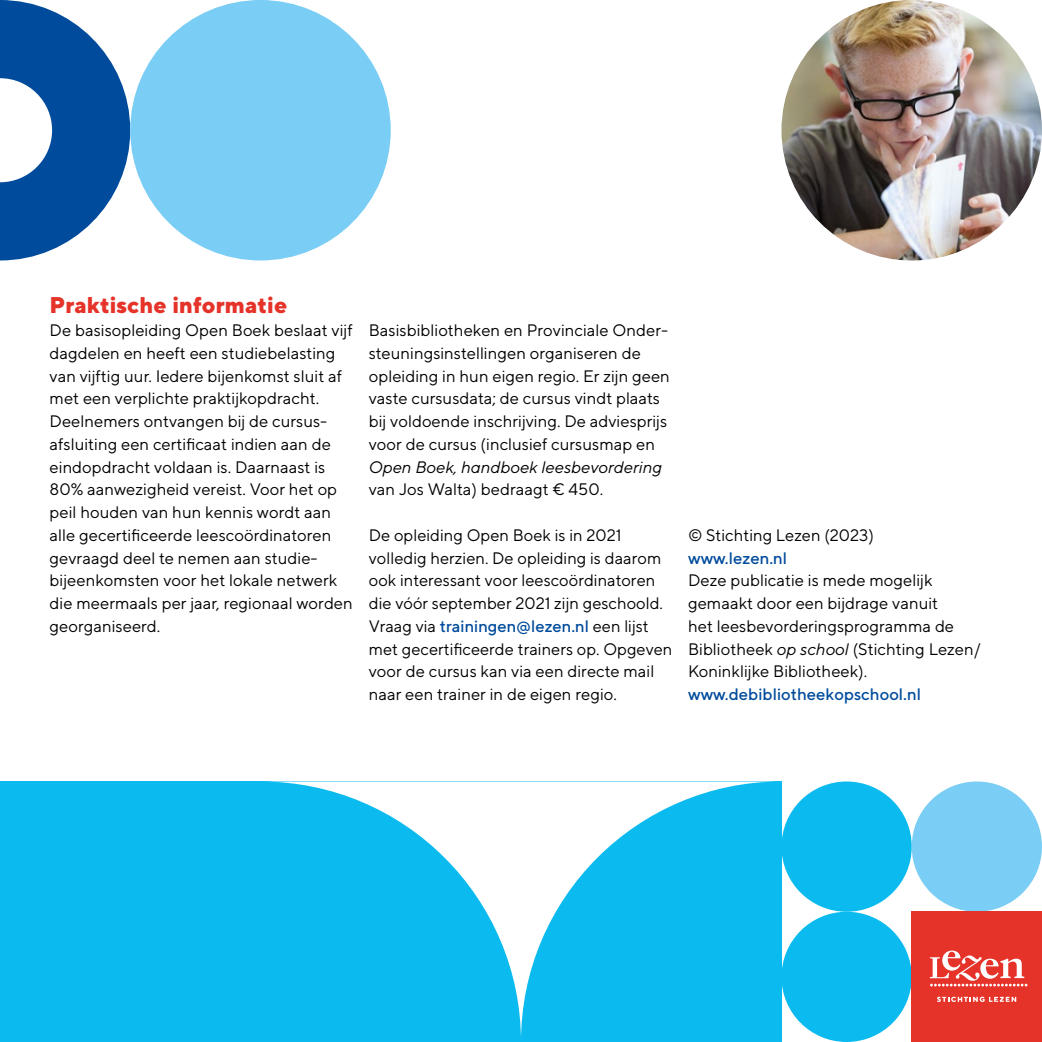
<style>
.page{position:relative;width:1042px;height:1042px;background:#fff}
.page>*{position:absolute;margin:0;border:0;box-sizing:border-box;transform-origin:0 0}
.Tussenkopje{font:800 22.75px "TT Norms";color:#e63329}
.Body{font:16.62px/22.8px "TT Norms";color:#000}
.Body-2{font:500 16.62px "TT Norms";color:#004b9c}
.s1{font-style:italic}
.s2{font-weight:500;color:#004b9c}
</style>
<div class="page">
<div style="left:0;top:781px;width:781px;height:261px;background:#0bbbef"></div>
<svg style="left:266px;top:781px;width:510px;height:256px"></svg>
<div style="left:781px;top:912px;width:131px;height:130px;background:#0bbbef;border-radius:50%"></div>
<div style="left:781px;top:781px;width:131px;height:131px;background:#0bbbef;border-radius:50%"></div>
<div style="left:912px;top:781px;width:130px;height:131px;background:#7acdf4;border-radius:50%"></div>
<div style="left:912px;top:912px;width:130px;height:130px;background:#e63329"></div>
<svg style="left:929px;top:950px;width:98px;height:36px"></svg>
<svg style="left:937px;top:996px;width:79px;height:6px"></svg>
<svg style="left:0;top:0;width:130px;height:260px"></svg>
<img style="left:781px;top:0;width:261px;height:260px;border-radius:130px">
<div style="left:130px;top:0;width:261px;height:260px;background:#7acdf4;border-radius:50%"></div>
<p class="Tussenkopje" style="left:50px;top:291px;width:239px">Praktische informatie</p>
<p class="Body" style="left:50px;top:318px;width:305px">De basisopleiding Open Boek beslaat vijf dagdelen en heeft een studiebelasting van vijftig uur. Iedere bijenkomst sluit af met een verplichte praktijkopdracht.<br>Deelnemers ontvangen bij de cursus&shy;afsluiting een certificaat indien aan de eindopdracht voldaan is. Daarnaast is 80% aanwezigheid vereist. Voor het op peil houden van hun kennis wordt aan alle gecertificeerde leescoördinatoren gevraagd deel te nemen aan studie&shy;bijeenkomsten voor het lokale netwerk die meermaals per jaar, regionaal worden georganiseerd.</p>
<p class="Body" style="left:369px;top:318px;width:303px">Basisbibliotheken en Provinciale Onder&shy;steuningsinstellingen organiseren de opleiding in hun eigen regio. Er zijn geen vaste cursusdata; de cursus vindt plaats bij voldoende inschrijving. De adviesprijs voor de cursus (inclusief cursusmap en <span class="s1">Open Boek, handboek leesbevordering </span>van Jos Walta) bedraagt € 450.</p>
<p class="Body" style="left:369px;top:523px;width:305px">De opleiding Open Boek is in 2021 volledig herzien. De opleiding is daarom ook interessant voor leescoördinatoren die vóór september 2021 zijn geschoold.<br>Vraag via <span class="s2">trainingen@lezen.nl</span> een lijst met gecertificeerde trainers op. Opgeven voor de cursus kan via een directe mail naar een trainer in de eigen regio.</p>
<p class="Body" style="left:688px;top:523px;width:187px">© Stichting Lezen (2023)</p>
<p class="Body-2" style="left:688px;top:547px;width:101px">www.lezen.nl</p>
<p class="Body" style="left:688px;top:569px;width:294px">Deze publicatie is mede mogelijk gemaakt door een bijdrage vanuit<br>het leesbevorderingsprogramma de Bibliotheek <span class="s1">op school</span> (Stichting Lezen/ Koninklijke Bibliotheek). <span class="s2">www.debibliotheekopschool.nl</span></p>
</div>
